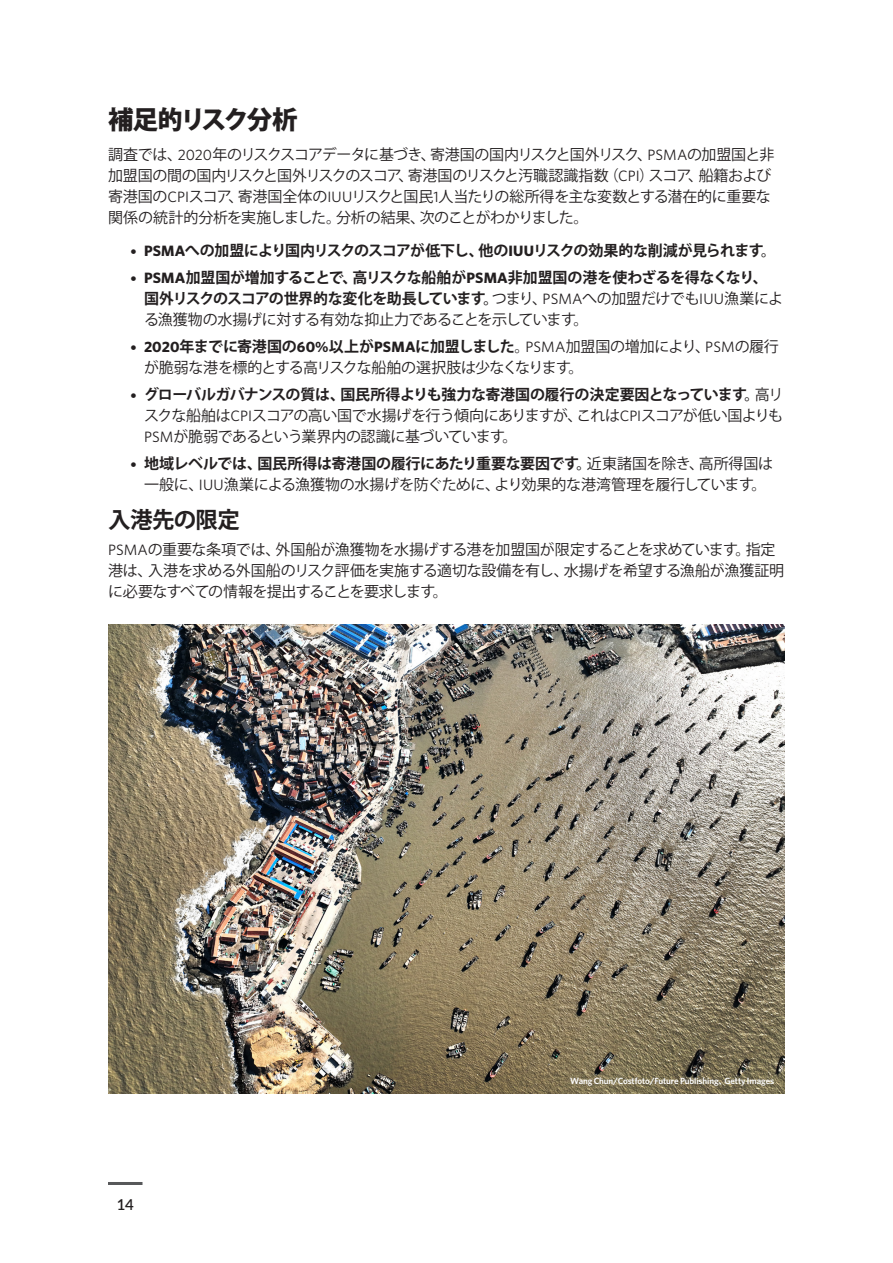
<style>
.page{position:relative;width:893px;height:1263px;background:#fff}
.page>*{position:absolute;margin:0;border:0;box-sizing:border-box;transform-origin:0 0}
.t1{font:800 25.5px "Koz Go Pro";letter-spacing:-.075em;color:#231f20}
.t2{font:700 22.5px "Koz Go Pro";letter-spacing:-.02em;color:#231f20}
.Body{font:15px/21px "Koz Go Pro";letter-spacing:-.035em;color:#231f20}
.t3{font:700 15px/21px "Koz Go Pro";letter-spacing:-.04em;color:#231f20}
.Body-2{font:15px/21px "Koz Go Pro";letter-spacing:-.055em;color:#231f20}
.t4{font:600 15px "Lato";color:#231f20}
.Photo_credit{font:600 9px "Whitney";letter-spacing:-.01em;color:#fff}
.s1{font-family:"Whitney"}
.s2{font-family:"Museo Sans 500";font-weight:400}
.s3{font-weight:400}
.s4{font-family:"Whitney";font-weight:400}
.s5{font-family:"Museo Sans 500"}
.s6{font-family:"Whitney";font-weight:700}
.s7{font-weight:700}
.s8{font-family:"Koz Go Pro";font-weight:700}
</style>
<div class="page">
<hr style="left:108px;top:1182px;width:34px;height:3px;background:#57585a">
<img style="left:108px;top:624px;width:677px;height:469px">
<h1 class="t1" style="left:108px;top:103px;width:191px">補足的リスク分析</h1>
<p class="Body" style="left:108px;top:144px;width:668px">調査では、<span class="s1">2020</span>年のリスクスコアデータに基づき、寄港国の国内リスクと国外リスク、<span class="s1">PSMA</span>の加盟国と非加盟国の間の国内リスクと国外リスクのスコア、寄港国のリスクと汚職認識指数（<span class="s1">CPI</span>）スコア、船籍および寄港国の<span class="s1">CPI</span>スコア、寄港国全体の<span class="s1">IUU</span>リスクと国民<span class="s1">1</span>人当たりの総所得を主な変数とする潜在的に重要な関係の統計的分析を実施しました。分析の結果、次のことがわかりました。</p>
<p class="t3" style="left:130px;top:241px;width:647px"><span class="s2">•</span> <span class="s1">PSMA</span>への加盟により国内リスクのスコアが低下し、他の<span class="s1">IUU</span>リスクの効果的な削減が見られます。</p>
<p class="t3" style="left:144px;top:268px;width:641px;text-indent:-14px"><span class="s2">•</span> <span class="s1">PSMA</span>加盟国が増加することで、高リスクな船舶が<span class="s1">PSMA</span>非加盟国の港を使わざるを得なくなり、国外リスクのスコアの世界的な変化を助長しています。<span class="s3">つまり、</span><span class="s4">PSMA</span><span class="s3">への加盟だけでも</span><span class="s4">IUU</span><span class="s3">漁業による漁獲物の水揚げに対する有効な抑止力であることを示しています。</span></p>
<p class="Body-2" style="left:144px;top:336px;width:636px;text-indent:-14px"><span class="s5">•</span> <span class="s6">2020</span><span class="s7">年までに寄港国の</span><span class="s6">60%</span><span class="s7">以上が</span><span class="s6">PSMA</span><span class="s7">に加盟しました</span>。<span class="s1">PSMA</span>加盟国の増加により、<span class="s1">PSM</span>の履行が脆弱な港を標的とする高リスクな船舶の選択肢は少なくなります。</p>
<p class="Body" style="left:144px;top:384px;width:641px;text-align:justify;text-indent:-14px"><span class="s5">•</span> <span class="s7">グローバルガバナンスの質は、国民所得よりも強力な寄港国の履行の決定要因となっています。</span>高リスクな船舶は<span class="s1">CPI</span>スコアの高い国で水揚げを行う傾向にありますが、これは<span class="s1">CPI</span>スコアが低い国よりも<span class="s1">PSM</span>が脆弱であるという業界内の認識に基づいています。</p>
<p class="Body" style="left:130px;top:453px;width:644px;text-align:center"><span class="s5">•</span> <span class="s7">地域レベルでは、国民所得は寄港国の履行にあたり重要な要因です。</span>近東諸国を除き、高所得国は一般に、<span class="s1">IUU</span>漁業による漁獲物の水揚げを防ぐために、より効果的な港湾管理を履行しています。</p>
<h2 class="t2" style="left:108px;top:505px;width:134px">入港先の限定</h2>
<p class="Body" style="left:108px;top:539px;width:678px"><span class="s1">PSMA</span>の重要な条項では、外国船が漁獲物を水揚げする港を加盟国が限定することを求めています。指定港は、入港を求める外国船のリスク評価を実施する適切な設備を有し、水揚げを希望する漁船が漁獲証明に必要なすべての情報を提出することを要求します。</p>
<p class="t4" style="left:117px;top:1194px;width:19px">14</p>
<p class="Photo_credit" style="left:570px;top:1074px;width:206px">Wang Chun/Costfoto/Future Publishing<span class="s8">、</span>Getty Images</p>
</div>
